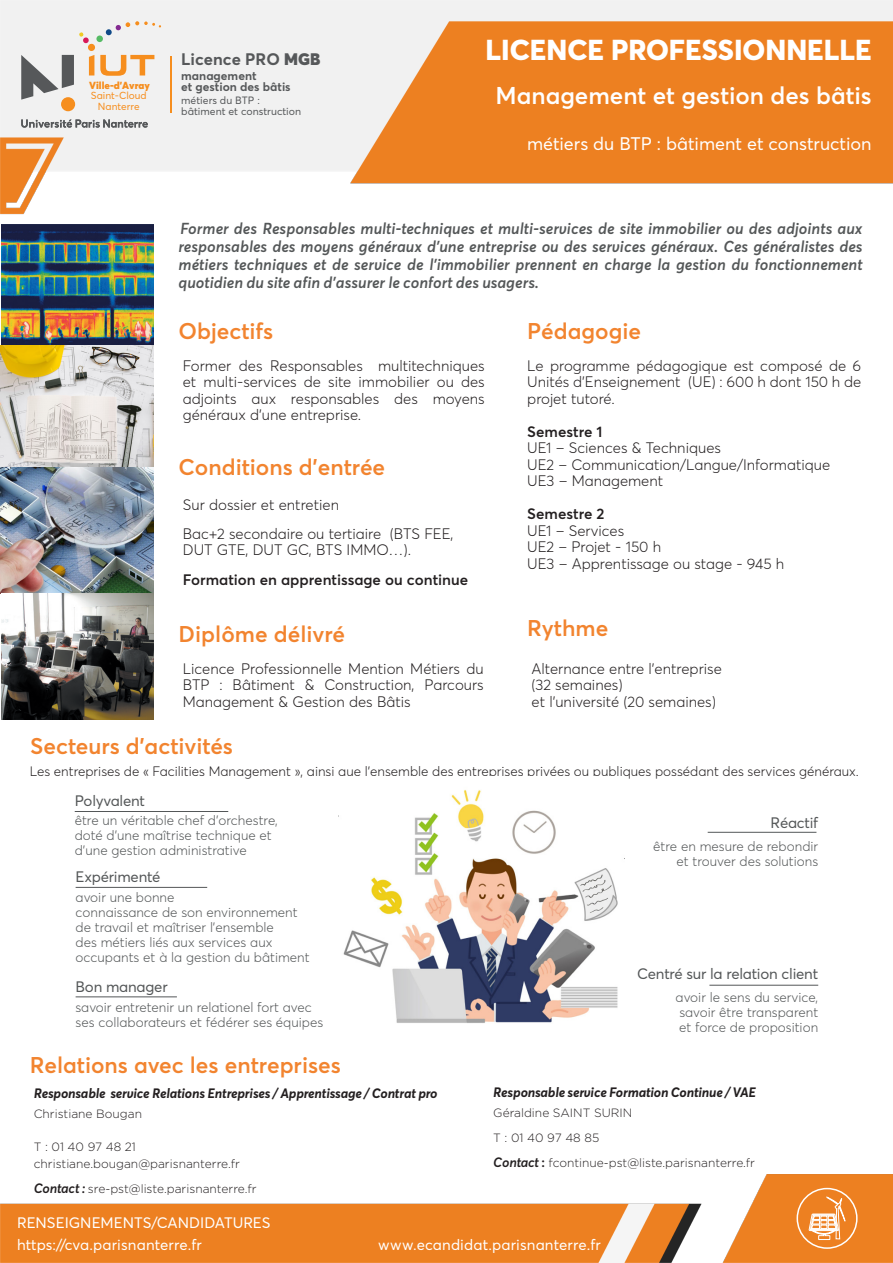
<style>
.page{position:relative;width:893px;height:1263px;background:#fff}
.page>*{position:absolute;margin:0;border:0;box-sizing:border-box;transform-origin:0 0}
.t1{font:800 28.5px "Averta";color:#fff}
.t2{font:600 24px "Averta";color:#fff}
.t3{font:600 22.5px "Averta";color:#f2842f}
.t4{font:18px "Averta";color:#fff}
.t5{font:700 16.5px "Averta";color:#56585a}
.t6{font:italic 600 15.75px/18px "Averta";color:#545758;text-align:justify}
.t7{font:300 15px/16.5px "Averta";color:#231f20;text-align:justify}
.t8{font:15px "Averta";color:#fff}
.t9{font:15px "Averta";letter-spacing:-.015em;color:#545758}
.t10{font:600 15px "Averta";color:#231f20}
.t11{font:300 13.5px/15px "Averta";color:#545758}
.t12{font:300 13.5px "Averta";color:#231f20}
.t13{font:italic 700 13.5px "Averta";letter-spacing:-.015em;color:#231f20}
.t14{font:300 12px "Gotham";color:#231f20}
.t15{font:700 12px/11.4px "Averta";color:#56585a}
.t16{font:10.5px/11.1px "Averta";color:#56585a}
.t17{font:10.2px/10.6px "Averta";color:#f68e1e;text-align:center}
.s1{font-weight:900}
.s2{font-family:"Averta";font-weight:600;font-style:italic;font-size:13.5px}
.s3{font-family:"Averta";font-weight:600;font-size:13.5px}
</style>
<div class="page">
<img style="left:0;top:0;width:893px;height:1262px">
<img style="left:0;top:346px;width:153px;height:373px">
<img style="left:1px;top:225px;width:152px;height:124px">
<svg style="left:796px;top:1188px;width:62px;height:61px"></svg>
<svg style="left:809px;top:1193px;width:37px;height:47px"></svg>
<svg style="left:21px;top:21px;width:140px;height:79px"></svg>
<div style="left:61px;top:97px;width:14px;height:14px;background:#f68e1e;border-radius:50%"></div>
<svg style="left:21px;top:119px;width:127px;height:9px"></svg>
<hr style="left:170px;top:56px;width:2px;height:57px;background:#f68e1e">
<hr style="left:75px;top:811px;width:153px;height:1px;background:#545758">
<hr style="left:76px;top:996px;width:101px;height:1px;background:#545758">
<hr style="left:709px;top:985px;width:109px;height:1px;background:#545758">
<hr style="left:76px;top:887px;width:131px;height:1px;background:#545758">
<img style="left:339px;top:777px;width:285px;height:266px">
<hr style="left:708px;top:832px;width:108px;height:1px;background:#545758">
<p class="t17" style="left:89px;top:80px;width:62px"><span class="s1">Ville-d'Avray<br></span>Saint-Cloud<br>Nanterre</p>
<p class="t5" style="left:181px;top:49px;width:141px">Licence PRO <span class="s1">MGB</span></p>
<p class="t15" style="left:181px;top:70px;width:111px">management<br>et gestion des bâtis</p>
<p class="t16" style="left:181px;top:95px;width:122px">métiers du BTP : bâtiment et construction</p>
<p class="t1" style="left:485px;top:32px;width:388px">LICENCE PROFESSIONNELLE</p>
<p class="t2" style="left:495px;top:80px;width:378px">Management et gestion des bâtis</p>
<p class="t4" style="left:527px;top:132px;width:346px">métiers du BTP : bâtiment et construction</p>
<p class="t6" style="left:179px;top:220px;width:686px">Former des Responsables multi-techniques et multi-services de site immobilier ou des adjoints aux responsables des moyens généraux d’une entreprise ou des services généraux. Ces généralistes des métiers techniques et de service de l’immobilier prennent en charge la gestion du fonctionnement quotidien du site afin d’assurer le confort des usagers.</p>
<p class="t3" style="left:179px;top:317px;width:96px">Objectifs</p>
<p class="t3" style="left:527px;top:317px;width:115px">Pédagogie</p>
<p class="t7" style="left:183px;top:357px;width:303px">Former des Responsables multitechniques et multi-services de site immobilier ou des adjoints aux responsables des moyens généraux d’une entreprise.</p>
<p class="t3" style="left:179px;top:453px;width:208px">Conditions d’entrée</p>
<p class="t7" style="left:183px;top:497px;width:158px">Sur dossier et entretien</p>
<p class="t7" style="left:183px;top:525px;width:272px">Bac+2 secondaire ou tertiaire (BTS FEE,<br>DUT GTE, DUT GC, BTS IMMO…).</p>
<p class="t10" style="left:183px;top:570px;width:287px">Formation en apprentissage ou continue</p>
<p class="t3" style="left:179px;top:620px;width:168px">Diplôme délivré</p>
<p class="t7" style="left:183px;top:660px;width:302px">Licence Professionnelle Mention Métiers du BTP : Bâtiment &amp; Construction, Parcours Management &amp; Gestion des Bâtis</p>
<p class="t7" style="left:527px;top:357px;width:336px">Le programme pédagogique est composé de 6<br>Unités d’Enseignement (UE) : 600 h dont 150 h de projet tutoré.</p>
<p class="t10" style="left:527px;top:422px;width:77px">Semestre 1</p>
<p class="t7" style="left:527px;top:439px;width:195px">UE1 – Sciences &amp; Techniques</p>
<p class="t7" style="left:527px;top:456px;width:304px">UE2 – Communication/Langue/Informatique</p>
<p class="t7" style="left:527px;top:472px;width:138px">UE3 – Management</p>
<p class="t10" style="left:527px;top:504px;width:79px">Semestre 2</p>
<p class="t7" style="left:527px;top:522px;width:98px">UE1 – Services</p>
<p class="t7" style="left:527px;top:538px;width:135px">UE2 – Projet - 150 h</p>
<p class="t7" style="left:527px;top:555px;width:259px">UE3 – Apprentissage ou stage - 945 h</p>
<p class="t3" style="left:527px;top:613px;width:83px">Rythme</p>
<p class="t7" style="left:531px;top:660px;width:192px">Alternance entre l’entreprise</p>
<p class="t7" style="left:531px;top:677px;width:93px">(32 semaines)</p>
<p class="t7" style="left:531px;top:693px;width:186px">et l’université (20 semaines)</p>
<p class="t3" style="left:30px;top:731px;width:204px">Secteurs d’activités</p>
<p class="t12" style="left:30px;top:763px;width:831px">Les entreprises de « Facilities Management », ainsi que l’ensemble des entreprises privées ou publiques possédant des services généraux.</p>
<p class="t9" style="left:75px;top:791px;width:72px">Polyvalent</p>
<p class="t11" style="left:75px;top:813px;width:205px">être un véritable chef d’orchestre,</p>
<p class="t11" style="left:75px;top:828px;width:199px">doté d’une maîtrise technique et</p>
<p class="t11" style="left:75px;top:843px;width:173px">d’une gestion administrative</p>
<p class="t9" style="left:771px;top:813px;width:49px">Réactif</p>
<p class="t11" style="left:653px;top:839px;width:166px">être en mesure de rebondir</p>
<p class="t11" style="left:676px;top:854px;width:143px">et trouver des solutions</p>
<p class="t9" style="left:76px;top:868px;width:86px">Expérimenté</p>
<p class="t11" style="left:76px;top:889px;width:100px">avoir une bonne</p>
<p class="t11" style="left:76px;top:904px;width:236px">connaissance de son environnement de travail et maîtriser l’ensemble<br>des métiers liés aux services aux occupants et à la gestion du bâtiment</p>
<p class="t9" style="left:76px;top:978px;width:94px">Bon manager</p>
<p class="t11" style="left:76px;top:999px;width:238px">savoir entretenir un relationel fort avec</p>
<p class="t11" style="left:76px;top:1014px;width:249px">ses collaborateurs et fédérer ses équipes</p>
<p class="t3" style="left:30px;top:1050px;width:313px">Relations avec les entreprises</p>
<p class="t13" style="left:34px;top:1084px;width:405px">Responsable service Relations Entreprises / Apprentissage / Contrat pro</p>
<p class="t14" style="left:34px;top:1107px;width:110px">Christiane Bougan</p>
<p class="t14" style="left:34px;top:1140px;width:104px">T : 01 40 97 48 21</p>
<p class="t14" style="left:34px;top:1156px;width:208px">christiane.bougan@parisnanterre.fr</p>
<p class="t14" style="left:34px;top:1181px;width:224px"><span class="s2">Contact :</span> sre-pst@liste.parisnanterre.fr</p>
<p class="t9" style="left:637px;top:964px;width:182px">Centré sur la relation client</p>
<p class="t11" style="left:676px;top:990px;width:144px">avoir le sens du service,</p>
<p class="t11" style="left:679px;top:1005px;width:140px">savoir être transparent</p>
<p class="t11" style="left:679px;top:1020px;width:141px">et force de proposition</p>
<p class="t13" style="left:493px;top:1083px;width:264px">Responsable service Formation Continue / VAE</p>
<p class="t14" style="left:493px;top:1105px;width:141px">Géraldine SAINT SURIN</p>
<p class="t14" style="left:493px;top:1130px;width:108px">T : 01 40 97 48 85</p>
<p class="t14" style="left:493px;top:1155px;width:263px"><span class="s2">Contact</span> <span class="s3">:</span> fcontinue-pst@liste.parisnanterre.fr</p>
<p class="t8" style="left:17px;top:1213px;width:255px">RENSEIGNEMENTS/CANDIDATURES</p>
<p class="t8" style="left:17px;top:1235px;width:186px">https://cva.parisnanterre.fr</p>
<p class="t8" style="left:378px;top:1235px;width:224px">www.ecandidat.parisnanterre.fr</p>
</div>
